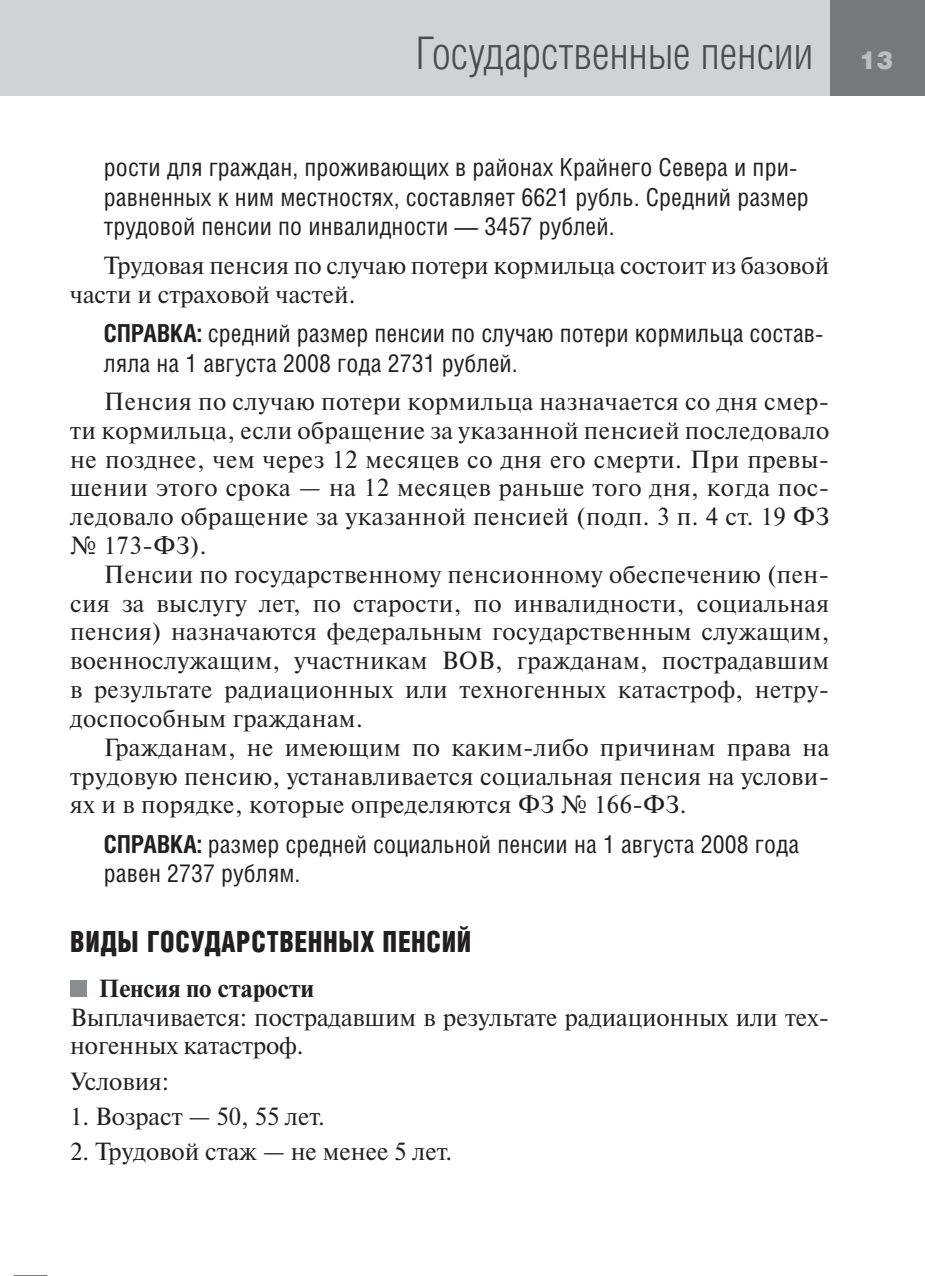
<style>
.page{position:relative;width:925px;height:1276px;background:#fff}
.page>*{position:absolute;margin:0;border:0;box-sizing:border-box;transform-origin:0 0}
.t1{font:300 45px "Helios Cond";letter-spacing:.005em;color:#4b4c4d}
.t2{font:900 29.25px "Helios Cond";letter-spacing:.025em;color:#231f20;scale:.9 1}
.t3{font:24.75px/28.8px "Newton C";color:#231f20;text-align:justify}
.t4{font:24.75px/29.7px "Helios Cond";letter-spacing:.005em;color:#231f20}
.t5{font:700 24.75px "Newton C";letter-spacing:.005em;color:#231f20}
.t6{font:900 24.75px "Helios";color:#bcbdc0}
.s1{font-weight:700}
</style>
<div class="page">
<hr style="left:14px;top:1275px;width:33px;height:1px;background:#000">
<div style="left:1px;top:0;width:924px;height:95px;background:#d1d2d4"></div>
<hr style="left:0;top:0;width:2px;height:95px;background:#d1d2d4">
<div style="left:830px;top:0;width:95px;height:95px;background:#76787b"></div>
<div style="left:70px;top:980px;width:17px;height:16px;background:#8a8c8f"></div>
<h1 class="t1" style="left:416px;top:28px;width:399px">Государственные пенсии</h1>
<p class="t4" style="left:104px;top:152px;width:706px">рости для граждан, проживаю щих в районах Крайнего Севера и при&shy;равненных к ним местностях, составляет 6621 рубль. Средний размер трудовой пенсии по инвалидности — 3457 рублей.</p>
<p class="t3" style="left:70px;top:251px;width:760px;text-indent:34px">Трудовая пенсия по случаю потери кормильца состоит из базовой части и страховой частей.</p>
<p class="t4" style="left:104px;top:318px;width:721px"><span class="s1">СПРАВКА:</span> средний размер пенсии по случаю потери кор мильца состав&shy;ляла на 1 августа 2008 года 2731 рублей.</p>
<p class="t3" style="left:70px;top:387px;width:761px;text-indent:34px">Пенсия по случаю потери кормильца назначается со дня смер&shy;ти кормильца, если обращение за указанной пенсией последовало не позднее, чем через 12 месяцев со дня его смерти. При превы&shy;шении этого срока — на 12 месяцев раньше того дня, когда пос&shy;ледовало обращение за указан ной пенсией (подп. 3 п. 4 ст. 19 ФЗ № 173-ФЗ).</p>
<p class="t3" style="left:70px;top:560px;width:761px;text-indent:34px">Пенсии по государственному пенсионному обеспече нию (пен&shy;сия за выслугу лет, по старости, по инвалидности, социальная пенсия) назначаются федеральным государст венным служащим, военнослужащим, участникам ВОВ, гражданам, пострадавшим в результате радиационных или техногенных катастроф, нетру&shy;доспособным гражданам.</p>
<p class="t3" style="left:70px;top:733px;width:760px;text-indent:34px">Гражданам, не имеющим по каким-либо причинам пра ва на трудовую пенсию, устанавливается социальная пен сия на услови&shy;ях и в порядке, которые определяются ФЗ № 166-ФЗ.</p>
<p class="t4" style="left:104px;top:828px;width:697px"><span class="s1">СПРАВКА:</span> размер cредней социальной пенсии на 1 августа 2008 года равен 2737 рублям.</p>
<p class="t2" style="left:70px;top:925px;width:447px">ВИДЫ ГОСУДАРСТВЕННЫХ ПЕНСИЙ</p>
<p class="t5" style="left:99px;top:974px;width:217px">Пенсия по старости</p>
<p class="t3" style="left:70px;top:1002px;width:760px">Выплачивается: пострадавшим в результате радиационных или тех&shy;ногенных катастроф.</p>
<p class="t3" style="left:70px;top:1066px;width:100px">Условия:</p>
<p class="t3" style="left:70px;top:1102px;width:256px">1. Возраст — 50, 55 лет.</p>
<p class="t3" style="left:70px;top:1137px;width:383px">2. Трудовой стаж — не менее 5 лет.</p>
<p class="t6" style="left:860px;top:44px;width:35px">13</p>
</div>
